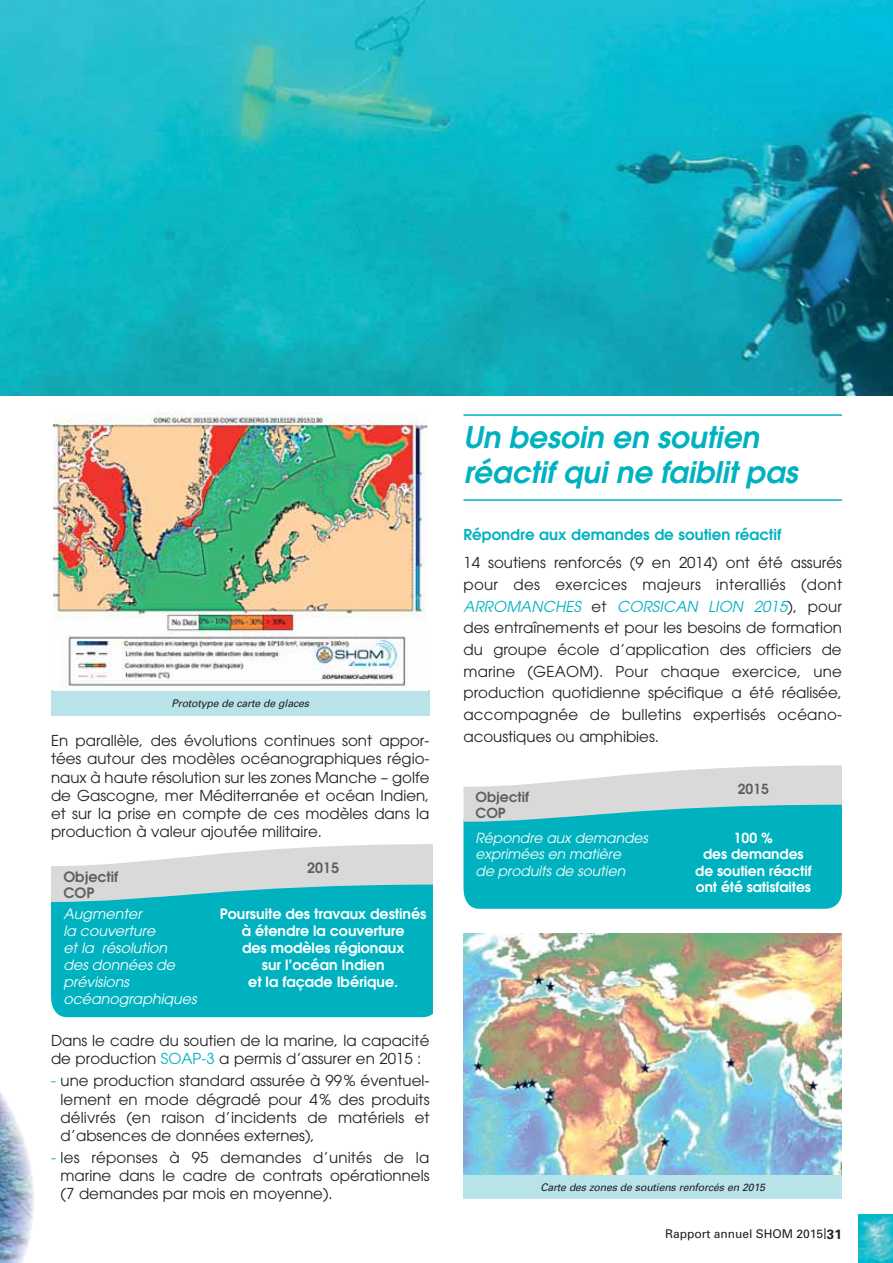
<style>
.page{position:relative;width:893px;height:1263px;background:#fff}
.page>*{position:absolute;margin:0;border:0;box-sizing:border-box;transform-origin:0 0}
.t1{font:italic 600 29.55px/35.4px "Avant Garde";color:#00b2bf}
.t2{font:15px/18px "Avant Garde";color:#231f20;text-align:justify}
.t3{font:600 15px "Avant Garde";color:#00b2bf}
.t4{font:600 14.25px/17.1px "Avant Garde";color:#fff;text-align:center}
.t5{font:italic 14.25px/17.1px "Avant Garde";color:#fff}
.t6{font:600 14.25px/15.8px "Avant Garde";color:#5b6063}
.t7{font:italic 13.8px/16.6px "Avant Garde";color:#fff}
.t8{font:600 13.8px/16.6px "Avant Garde";color:#fff;text-align:center}
.t9{font:600 13.8px/15.5px "Avant Garde";color:#5b6063}
.t10{font:12px "Univers";color:#231f20}
.t11{font:italic 10.5px "Univers";letter-spacing:-.015em;color:#231f20}
.s1{color:#00b2bf}
.s2{font-style:italic;color:#00b2bf}
.s3{font-size:15px}
.s4{font-weight:700;font-size:13.5px}
</style>
<div class="page">
<img style="left:0;top:0;width:893px;height:395px">
<img style="left:0;top:1091px;width:34px;height:172px">
<img style="left:859px;top:1214px;width:34px;height:49px">
<div style="left:51px;top:690px;width:378px;height:25px;background:#b8e3e8"></div>
<img style="left:53px;top:412px;width:375px;height:276px">
<div style="left:51px;top:902px;width:381px;height:115px;background:#00b2bf"></div>
<svg style="left:51px;top:844px;width:381px;height:58px"></svg>
<hr style="left:463px;top:414px;width:379px;height:2px;background:#00b2bf">
<hr style="left:463px;top:499px;width:379px;height:2px;background:#00b2bf">
<svg style="left:463px;top:765px;width:379px;height:144px;background:#4ac1ca"></svg>
<div style="left:463px;top:1174px;width:379px;height:25px;background:#b8e3e8"></div>
<img style="left:463px;top:934px;width:379px;height:241px">
<p class="t11" style="left:171px;top:699px;width:139px">Prototype de carte de glaces</p>
<p class="t2" style="left:51px;top:733px;width:380px">En parallèle, des évolutions continues sont appor&shy;tées autour des modèles océanographiques régio&shy;naux à haute résolution sur les zones Manche – golfe de Gascogne, mer Méditerranée et océan Indien, et sur la prise en compte de ces modèles dans la production à valeur ajoutée militaire.</p>
<p class="t6" style="left:63px;top:870px;width:56px">Objectif<br>COP</p>
<p class="t5" style="left:63px;top:906px;width:135px">Augmenter<br>la couverture<br>et la résolution<br>des données de prévisions océanographiques</p>
<p class="t6" style="left:307px;top:861px;width:33px">2015</p>
<p class="t4" style="left:220px;top:906px;width:208px">Poursuite des travaux destinés à étendre la couverture<br>des modèles régionaux<br>sur l’océan Indien<br>et la façade Ibérique.</p>
<p class="t2" style="left:51px;top:1033px;width:380px">Dans le cadre du soutien de la marine, la capacité de production <span class="s1">SOAP-3</span> a permis d’assurer en 2015 :</p>
<p class="t2" style="left:61px;top:1073px;width:371px;text-indent:-10px"><span class="s1">-</span> une production standard assurée à 99 % éventuel&shy;lement en mode dégradé pour 4 % des produits délivrés (en raison d’incidents de matériels et d’absences de données externes),</p>
<p class="t2" style="left:61px;top:1150px;width:370px;text-indent:-10px"><span class="s1">-</span> les réponses à 95 demandes d’unités de la marine dans le cadre de contrats opérationnels (7 demandes par mois en moyenne).</p>
<h1 class="t1" style="left:463px;top:422px;width:336px">Un besoin en soutien réactif qui ne faiblit pas</h1>
<p class="t3" style="left:463px;top:529px;width:319px">Répondre aux demandes de soutien réactif</p>
<p class="t2" style="left:463px;top:553px;width:380px;line-height:21.6px">14 soutiens renforcés (9 en 2014) ont été assurés pour des exercices majeurs interalliés (dont <span class="s2">ARROMANCHES</span> et <span class="s2">CORSICAN LION 2015</span>), pour des entraînements et pour les besoins de formation du groupe école d’application des officiers de marine (GEAOM). Pour chaque exercice, une production quotidienne spécifique a été réalisée, accompagnée de bulletins expertisés océano&shy;acoustiques ou amphibies.</p>
<p class="t9" style="left:475px;top:791px;width:55px">Objectif<br>COP</p>
<p class="t7" style="left:475px;top:830px;width:174px">Répondre aux demandes exprimées en matière<br>de produits de soutien</p>
<p class="t9" style="left:738px;top:782px;width:33px">2015</p>
<p class="t8" style="left:695px;top:830px;width:118px">100 %<br>des demandes de soutien réactif ont été satisfaites</p>
<p class="t11" style="left:540px;top:1183px;width:226px">Carte des zones de soutiens renforcés en 2015</p>
<p class="t10" style="left:665px;top:1230px;width:178px">Rapport annuel SHOM 2015<span class="s3">|</span><span class="s4">31</span></p>
</div>
